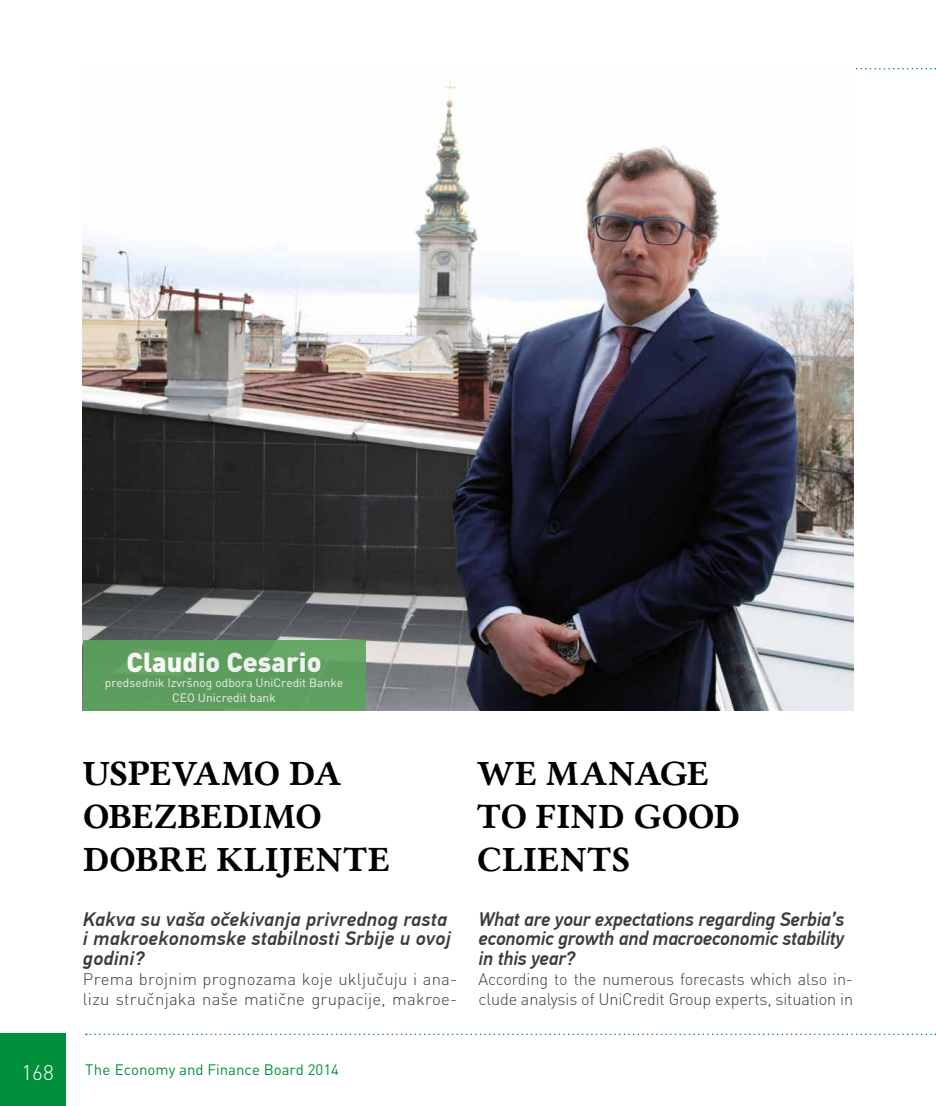
<style>
.page{position:relative;width:936px;height:1106px;background:#fff}
.page>*{position:absolute;margin:0;border:0;box-sizing:border-box;transform-origin:0 0}
.t1{font:36px/43.2px "Lin Libertine B";letter-spacing:.01em;color:#000}
.t2{font:900 27px "DIN";color:#fff}
.t3{font:300 21px "DIN";color:#fff}
.t4{font:italic 500 19.5px/19.8px "PF Din Text Pro";letter-spacing:.015em;color:#3c3c3b;text-align:justify}
.t5{font:300 16.5px/19.8px "DIN Pro";letter-spacing:-.005em;color:#3c3c3b}
.t6{font:300 16.5px/19.8px "DIN Pro";letter-spacing:.015em;color:#3c3c3b}
.t7{font:15px "DIN";color:#00903c}
.t8{font:12px/15px "DIN";color:#fff;text-align:center}
</style>
<div class="page">
<div style="left:0;top:1033px;width:66px;height:73px;background:#00903c"></div>
<svg style="left:86px;top:1033px;width:850px;height:2px"></svg>
<svg style="left:855px;top:68px;width:81px;height:1px"></svg>
<img style="left:83px;top:81px;width:770px;height:630px">
<div style="left:83px;top:640px;width:282px;height:71px;background:#5ba25a"></div>
<h2 class="t2" style="left:127px;top:644px;width:196px">Claudio Cesario</h2>
<p class="t8" style="left:105px;top:675px;width:240px">predsednik Izvršnog odbora UniCredit Banke<br>CEO Unicredit bank</p>
<h1 class="t1" style="left:83px;top:750px;width:308px">USPEVAMO DA<br>OBEZBEDIMO<br>DOBRE KLIJENTE</h1>
<h1 class="t1" style="left:477px;top:750px;width:265px">WE MANAGE<br>TO FIND GOOD<br>CLIENTS</h1>
<p class="t4" style="left:83px;top:909px;width:369px;text-align:left">Kakva su vaša očekivanja privrednog rasta i makroekonomske stabilnosti Srbije u ovoj godini?</p>
<p class="t6" style="left:83px;top:968px;width:376px">Prema brojnim prognozama koje uključuju i ana&shy;lizu stručnjaka naše matične grupacije, makroe-</p>
<p class="t3" style="left:21px;top:1059px;width:34px">168</p>
<p class="t7" style="left:85px;top:1060px;width:255px">The Economy and Finance Board 2014</p>
<p class="t4" style="left:478px;top:909px;width:367px">What are your expectations regarding Serbia’s economic growth and macroeconomic stability in this year?</p>
<p class="t5" style="left:478px;top:968px;width:376px">According to the numerous forecasts which also in&shy;clude analysis of UniCredit Group experts, situation in</p>
</div>
